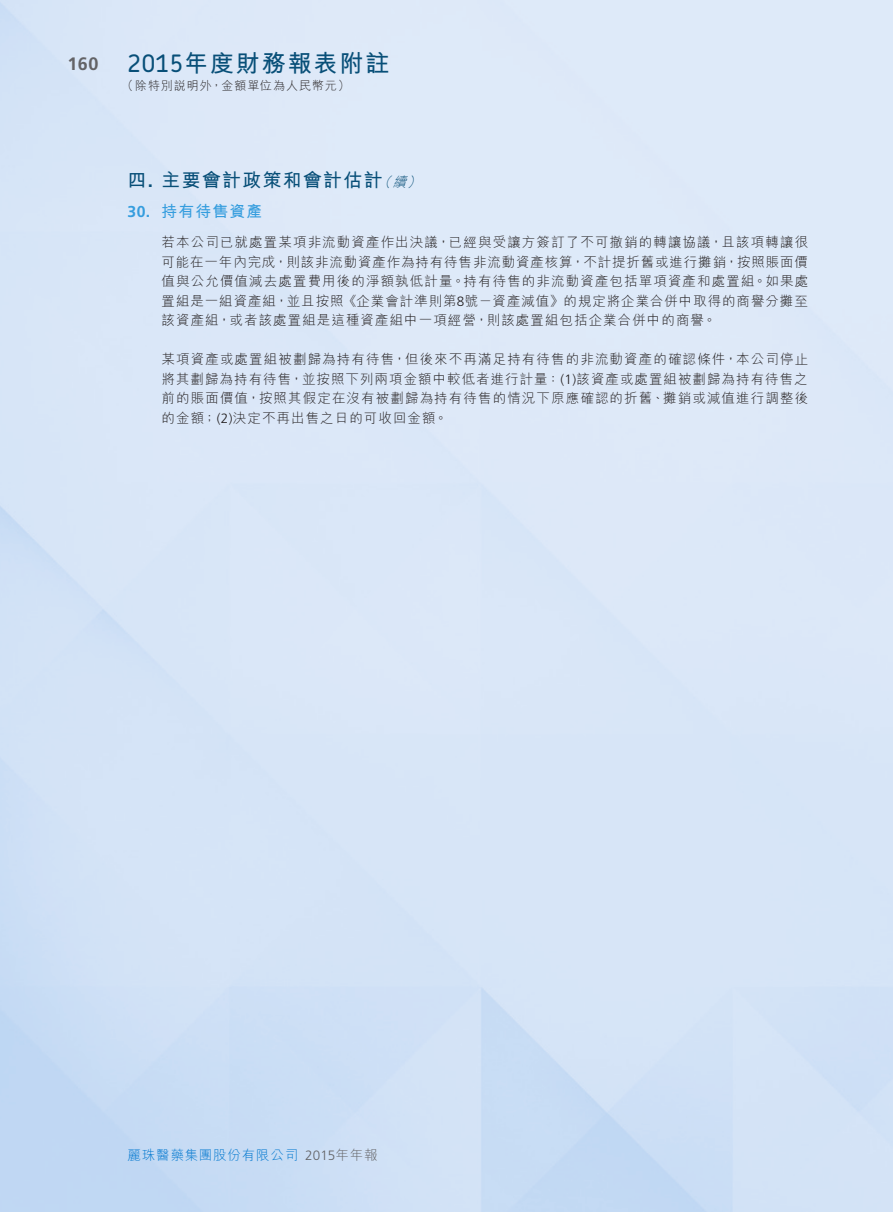
<style>
.page{position:relative;width:893px;height:1212px;background:#fff}
.page>*{position:absolute;margin:0;border:0;box-sizing:border-box;transform-origin:0 0}
.t1{font:700 24px "M Hei HK";letter-spacing:.08em;color:#084f78}
.Heading_1{font:700 18.75px "M Hei HK";letter-spacing:.08em;color:#084f78}
.t2{font:700 18px "Frutiger LT Std";color:#636366}
.Heading_2{font:700 15.75px "M Hei HK";letter-spacing:.08em;color:#359dde}
.Body_Text{font:300 13.5px/19.5px "M Hei HK";letter-spacing:.08em;color:#231f20;text-align:justify}
.t3{font:300 13.5px "M Hei HK";letter-spacing:.06em;color:#0077cf}
.t4{font:300 12px "M Hei HK";letter-spacing:.08em;color:#231f20}
.s1{font-family:"Chevin";font-weight:500}
.s2{font-family:"Frutiger LT Std"}
.s3{font-weight:300;font-style:italic;font-size:13.5px}
.s4{font-family:"Frutiger LT Std";color:#636366}
.s5{color:#636366}
</style>
<div class="page">
<h3 class="t2" style="left:67px;top:53px;width:33px">160</h3>
<h1 class="t1" style="left:128px;top:45px;width:263px"><span class="s1">2015</span>年度財務報表附註</h1>
<p class="t4" style="left:122px;top:79px;width:230px">（除特別說明外，金額單位為人民幣元）</p>
<p class="Heading_1" style="left:128px;top:166px;width:298px">四<span class="s2">.</span> 主要會計政策和會計估計<span class="s3">（續）</span></p>
<p class="Heading_2" style="left:128px;top:200px;width:136px"><span class="s2">30.</span> 持有待售資產</p>
<p class="Body_Text" style="left:162px;top:232px;width:648px">若本公司已就處置某項非流動資產作出決議，已經與受讓方簽訂了不可撤銷的轉讓協議，且該項轉讓很可能在一年內完成，則該非流動資產作為持有待售非流動資產核算，不計提折舊或進行攤銷，按照賬面價值與公允價值減去處置費用後的淨額孰低計量。持有待售的非流動資產包括單項資產和處置組。如果處置組是一組資產組，並且按照《企業會計準則第<span class="s2">8</span>號－資產減值》的規定將企業合併中取得的商譽分攤至該資產組，或者該處置組是這種資產組中一項經營，則該處置組包括企業合併中的商譽。</p>
<p class="Body_Text" style="left:162px;top:349px;width:648px">某項資產或處置組被劃歸為持有待售，但後來不再滿足持有待售的非流動資產的確認條件，本公司停止將其劃歸為持有待售，並按照下列兩項金額中較低者進行計量：<span class="s2">(1)</span>該資產或處置組被劃歸為持有待售之前的賬面價值，按照其假定在沒有被劃歸為持有待售的情況下原應確認的折舊、攤銷或減值進行調整後的金額；<span class="s2">(2)</span>決定不再出售之日的可收回金額。</p>
<p class="t3" style="left:128px;top:1148px;width:252px">麗珠醫藥集團股份有限公司 <span class="s4">2015</span><span class="s5">年年報</span></p>
</div>
